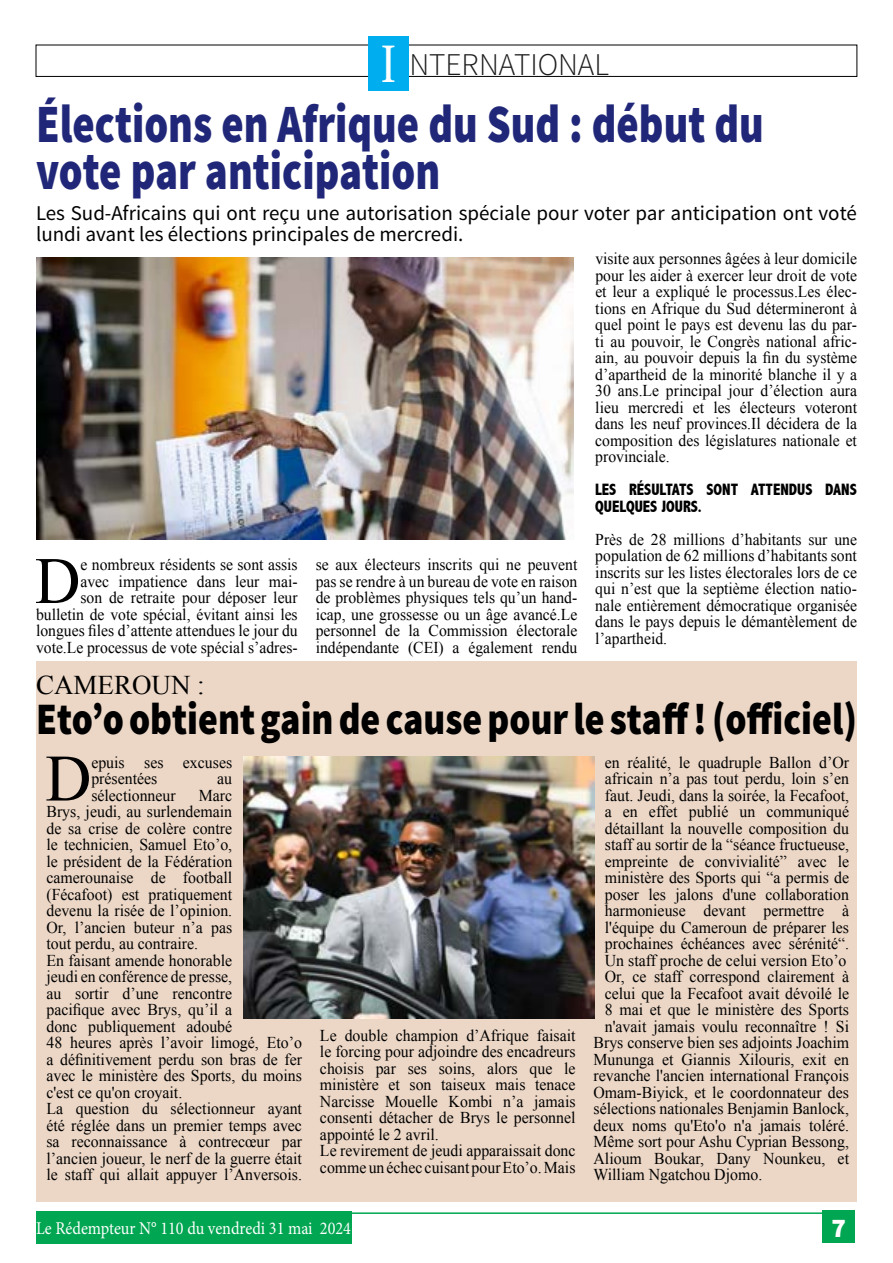
<style>
.page{position:relative;width:893px;height:1263px;background:#fff}
.page>*{position:absolute;margin:0;border:0;box-sizing:border-box;transform-origin:0 0}
.t1{font:66.3px "Times New Roman";color:#000;scale:.95 1}
.t2{font:66.3px "Times New Roman";color:#000;scale:.96 1}
.t3{font:900 54px/46.5px "Source Sans Pro";color:#202778;scale:.79 1}
.t4{font:900 45px "Source Sans Pro";color:#000;scale:.84 1}
.t5{font:300 31.65px "Source Sans Pro";color:#1c1c1c}
.t6{font:27px "Times New Roman";color:#000}
.t7{font:900 27px "Source Sans Pro";color:#fff}
.t8{font:21px/21px "Source Sans Pro";color:#000}
.t9{font:18px "Minion Pro";color:#fff;scale:.9 1}
.t10{font:16.5px/16.5px "Times New Roman";color:#000;scale:.96 1}
.t11{font:16.5px/16.5px "Times New Roman";color:#000;text-align:justify;scale:.95 1}
.t12{font:800 condensed 16.5px/16.5px "Abadi";color:#000;scale:.95 1}
.s1{font-family:"Superclarendon";font-size:49.5px;color:#fff}
</style>
<div class="page">
<div style="left:36px;top:662px;width:821px;height:540px;background:#ecd7c6"></div>
<div style="left:823px;top:1210px;width:32px;height:33px;background:#00a651"></div>
<div style="left:36px;top:1211px;width:315px;height:32px;background:#00a651"></div>
<hr style="left:326px;top:1212px;width:529px;height:2px;background:#00a651">
<div style="left:36px;top:45px;width:821px;height:32px;border:1px solid #000"></div>
<div style="left:368px;top:36px;width:41px;height:54px;background:#00aeef"></div>
<img style="left:36px;top:257px;width:538px;height:283px">
<img style="left:243px;top:756px;width:351px;height:262px">
<h3 class="t5" style="left:380px;top:45px;width:230px"><span class="s1">I</span> NTERNATIONAL</h3>
<h2 class="t3" style="left:36px;top:103px;width:923px">Élections en Afrique du Sud : début du vote par anticipation</h2>
<p class="t8" style="left:36px;top:203px;width:822px">Les Sud-Africains qui ont reçu une autorisation spéciale pour voter par anticipation ont voté lundi avant les élections principales de mercredi.</p>
<p class="t11" style="left:36px;top:556px;width:277px;text-align:right">e nombreux résidents se sont assis<br>avec impatience dans leur mai-<br>son de retraite pour déposer leur bulletin de vote spécial, évitant ainsi les longues files d’attente attendues le jour du vote.Le processus de vote spécial s’adres-</p>
<p class="t11" style="left:316px;top:556px;width:277px">se aux électeurs inscrits qui ne peuvent pas se rendre à un bureau de vote en raison de problèmes physiques tels qu’un hand&shy;icap, une grossesse ou un âge avancé.Le personnel de la Commission électorale indépendante (CEI) a également rendu</p>
<h1 class="t1" style="left:35px;top:536px;width:49px">D</h1>
<p class="t11" style="left:595px;top:250px;width:277px">visite aux personnes âgées à leur domicile pour les aider à exercer leur droit de vote et leur a expliqué le processus.Les élec&shy;tions en Afrique du Sud détermineront à quel point le pays est devenu las du par&shy;ti au pouvoir, le Congrès national afric&shy;ain, au pouvoir depuis la fin du système d’apartheid de la minorité blanche il y a 30 ans.Le principal jour d’élection aura lieu mercredi et les électeurs voteront dans les neuf provinces.Il décidera de la composition des législatures nationale et provinciale.</p>
<p class="t12" style="left:595px;top:481px;width:277px">LES RÉSULTATS SONT ATTENDUS DANS<br>QUELQUES JOURS.</p>
<p class="t11" style="left:595px;top:531px;width:277px">Près de 28 millions d’habitants sur une population de 62 millions d’habitants sont inscrits sur les listes électorales lors de ce qui n’est que la septième élection natio&shy;nale entièrement démocratique organisée dans le pays depuis le démantèlement de l’apartheid.</p>
<h3 class="t6" style="left:36px;top:667px;width:39px">Camero</h3>
<h3 class="t6" style="left:152px;top:667px;width:55px">un :</h3>
<h3 class="t4" style="left:36px;top:690px;width:979px">Eto’o obtient gain de cause pour le staff ! (officiel)</h3>
<h1 class="t2" style="left:45px;top:734px;width:49px">D</h1>
<p class="t10" style="left:91px;top:753px;width:148px">epuis ses excuses présentées</p>
<p class="t10" style="left:605px;top:753px;width:256px">en réalité, le quadruple Ballon d’Or</p>
<p class="t10" style="left:605px;top:770px;width:256px">africain n’a pas tout perdu, loin s’en</p>
<p class="t10" style="left:605px;top:786px;width:256px">faut. Jeudi, dans la soirée, la Fecafoot,</p>
<p class="t10" style="left:605px;top:803px;width:256px">a en effet publié un communiqué</p>
<p class="t10" style="left:605px;top:819px;width:256px">détaillant la nouvelle composition du</p>
<p class="t10" style="left:605px;top:836px;width:256px">staff au sortir de la “séance fructueuse,</p>
<p class="t10" style="left:605px;top:852px;width:256px">empreinte de convivialité” avec le</p>
<p class="t10" style="left:605px;top:869px;width:256px">ministère des Sports qui “a permis de</p>
<p class="t10" style="left:605px;top:885px;width:256px">poser les jalons d'une collaboration</p>
<p class="t10" style="left:605px;top:902px;width:256px">harmonieuse devant permettre à</p>
<p class="t10" style="left:605px;top:918px;width:256px">l'équipe du Cameroun de préparer les</p>
<p class="t10" style="left:605px;top:935px;width:256px">prochaines échéances avec sérénité“.</p>
<p class="t10" style="left:605px;top:951px;width:253px">Un staff proche de celui version Eto’o</p>
<p class="t10" style="left:605px;top:968px;width:256px">Or, ce staff correspond clairement à</p>
<p class="t10" style="left:605px;top:984px;width:256px">celui que la Fecafoot avait dévoilé le</p>
<p class="t10" style="left:605px;top:1001px;width:256px">8 mai et que le ministère des Sports</p>
<p class="t10" style="left:605px;top:1017px;width:256px">n'avait jamais voulu reconnaître ! Si</p>
<p class="t10" style="left:593px;top:1034px;width:268px">Brys conserve bien ses adjoints Joachim</p>
<p class="t10" style="left:593px;top:1050px;width:268px">Mununga et Giannis Xilouris, exit en</p>
<p class="t10" style="left:593px;top:1067px;width:268px">revanche l'ancien international François</p>
<p class="t10" style="left:593px;top:1083px;width:268px">Omam-Biyick, et le coordonnateur des</p>
<p class="t10" style="left:593px;top:1100px;width:268px">sélections nationales Benjamin Banlock,</p>
<p class="t10" style="left:593px;top:1116px;width:268px">deux noms qu'Eto'o n'a jamais toléré.</p>
<p class="t10" style="left:593px;top:1133px;width:268px">Même sort pour Ashu Cyprian Bessong,</p>
<p class="t10" style="left:593px;top:1149px;width:268px">Alioum Boukar, Dany Nounkeu, et</p>
<p class="t10" style="left:593px;top:1166px;width:177px">William Ngatchou Djomo.</p>
<p class="t10" style="left:217px;top:770px;width:17px">au</p>
<p class="t10" style="left:91px;top:786px;width:89px">sélectionneur</p>
<p class="t10" style="left:46px;top:786px;width:268px;text-indent:152px">Marc<br>Brys, jeudi, au surlendemain<br>de sa crise de colère contre<br>le technicien, Samuel Eto’o,<br>le président de la Fédération camerounaise de football (Fécafoot) est pratiquement<br>devenu la risée de l’opinion.<br>Or, l’ancien buteur n’a pas<br>tout perdu, au contraire.<br>En faisant amende honorable<br>jeudi en conférence de presse,<br>au sortir d’une rencontre<br>pacifique avec Brys, qu’il a<br>donc publiquement adoubé<br>48 heures après l’avoir limogé, Eto’o a définitivement perdu son bras de fer avec le ministère des Sports, du moins c'est ce qu'on croyait.<br>La question du sélectionneur ayant été réglée dans un premier temps avec sa reconnaissance à contrecœur par l’ancien joueur, le nerf de la guerre était le staff qui allait appuyer l’Anversois.</p>
<p class="t10" style="left:320px;top:1027px;width:268px">Le double champion d’Afrique faisait le forcing pour adjoindre des encadreurs choisis par ses soins, alors que le ministère et son taiseux mais tenace Narcisse Mouelle Kombi n’a jamais consenti détacher de Brys le personnel appointé le 2 avril.<br>Le revirement de jeudi apparaissait donc comme un échec cuisant pour Eto’o. Mais</p>
<p class="t9" style="left:36px;top:1216px;width:352px">Le Rédempteur N° 110 du vendredi 31 mai 2024</p>
<h3 class="t7" style="left:831px;top:1210px;width:16px">7</h3>
</div>
